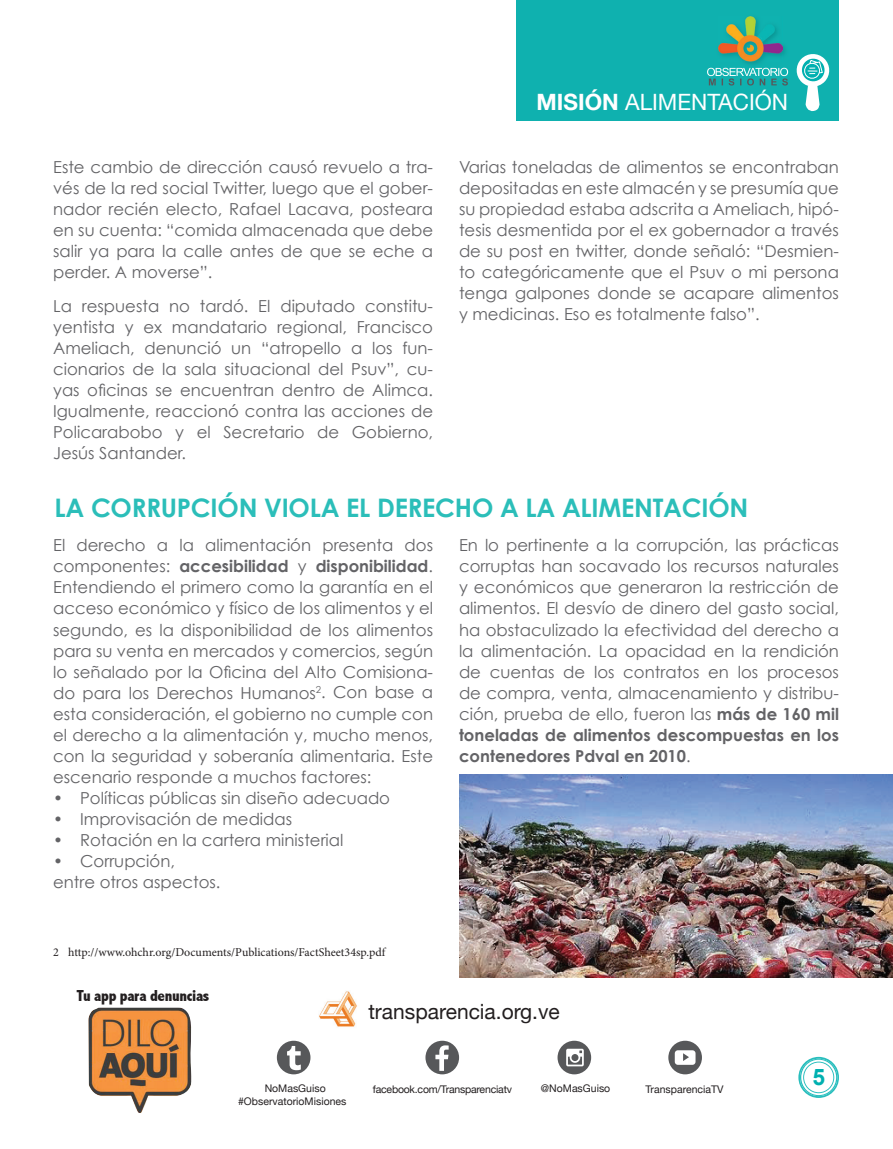
<style>
.page{position:relative;width:893px;height:1149px;background:#fff}
.page>*{position:absolute;margin:0;border:0;box-sizing:border-box;transform-origin:0 0}
.t1{font:700 25.5px "Century Gothic";letter-spacing:-.01em;color:#2bbeb9}
.t2{font:700 22.8px "Arial";color:#00b0b0}
.t3{font:22.5px "Helvetica Neue";color:#fff}
.t4{font:21px "Helvetica Neue";color:#231f20}
.t5{font:16.5px/21px "Century Gothic";color:#636366;text-align:justify}
.t6{font:800 condensed 16.05px "Abadi";letter-spacing:-.02em;color:#231f20}
.t7{font:12px "Minion Pro";color:#231f20}
.t8{font:10.5px "Helvetica Neue";color:#231f20}
.t9{font:10.5px "Helvetica Neue";letter-spacing:-.02em;color:#231f20}
.s1{font-weight:700}
</style>
<div class="page">
<img style="left:88px;top:1007px;width:104px;height:105px">
<img style="left:319px;top:991px;width:38px;height:36px">
<div style="left:425px;top:1040px;width:34px;height:33px;background:#57585a;border-radius:50%"></div>
<svg style="left:435px;top:1045px;width:14px;height:25px"></svg>
<div style="left:277px;top:1040px;width:33px;height:33px;background:#57585a;border-radius:50%"></div>
<svg style="left:287px;top:1046px;width:14px;height:23px"></svg>
<div style="left:557px;top:1040px;width:34px;height:33px;background:#57585a;border-radius:50%"></div>
<svg style="left:566px;top:1048px;width:18px;height:17px"></svg>
<div style="left:668px;top:1040px;width:34px;height:33px;background:#57585a;border-radius:50%"></div>
<svg style="left:675px;top:1050px;width:20px;height:14px"></svg>
<svg style="left:798px;top:1056px;width:41px;height:41px"></svg>
<div style="left:517px;top:0;width:322px;height:121px;background:#0fb1af"></div>
<svg style="left:796px;top:54px;width:34px;height:58px"></svg>
<img style="left:716px;top:16px;width:70px;height:52px">
<img style="left:719px;top:17px;width:63px;height:45px">
<svg style="left:707px;top:68px;width:81px;height:17px"></svg>
<img style="left:459px;top:774px;width:434px;height:203px">
<p class="t5" style="left:53px;top:156px;width:381px">Este cambio de dirección causó revuelo a tra&shy;vés de la red social Twitter, luego que el gober&shy;nador recién electo, Rafael Lacava, posteara en su cuenta: “comida almacenada que debe salir ya para la calle antes de que se eche a perder. A moverse”.</p>
<p class="t5" style="left:53px;top:295px;width:381px">La respuesta no tardó. El diputado constitu&shy;yentista y ex mandatario regional, Francisco Ameliach, denunció un “atropello a los fun&shy;cionarios de la sala situacional del Psuv”, cu&shy;yas oficinas se encuentran dentro de Alimca.<br>Igualmente, reaccionó contra las acciones de Policarabobo y el Secretario de Gobierno, Jesús Santander.</p>
<h3 class="t3" style="left:537px;top:89px;width:253px"><span class="s1">MISIÓN</span> ALIMENTACIÓN</h3>
<p class="t5" style="left:459px;top:156px;width:381px">Varias toneladas de alimentos se encontraban depositadas en este almacén y se presumía que su propiedad estaba adscrita a Ameliach, hipó&shy;tesis desmentida por el ex gobernador a través de su post en twitter, donde señaló: “Desmien&shy;to categóricamente que el Psuv o mi persona tenga galpones donde se acapare alimentos y medicinas. Eso es totalmente falso”.</p>
<h1 class="t1" style="left:55px;top:491px;width:695px">LA CORRUPCIÓN VIOLA EL DERECHO A LA ALIMENTACIÓN</h1>
<p class="t5" style="left:53px;top:534px;width:381px">El derecho a la alimentación presenta dos componentes: <span class="s1">accesibilidad</span> y <span class="s1">disponibilidad</span>.<br>Entendiendo el primero como la garantía en el acceso económico y físico de los alimentos y el segundo, es la disponibilidad de los alimentos para su venta en mercados y comercios, según lo señalado por la Oficina del Alto Comisiona&shy;do para los Derechos Humanos<sup>2</sup>. Con base a esta consideración, el gobierno no cumple con el derecho a la alimentación y, mucho menos, con la seguridad y soberanía alimentaria. Este escenario responde a muchos factores:</p>
<p class="t5" style="left:53px;top:786px;width:338px">• Políticas públicas sin diseño adecuado</p>
<p class="t5" style="left:53px;top:807px;width:241px">• Improvisación de medidas</p>
<p class="t5" style="left:53px;top:828px;width:292px">• Rotación en la cartera ministerial</p>
<p class="t5" style="left:53px;top:849px;width:169px">• Corrupción, entre otros aspectos.</p>
<p class="t7" style="left:53px;top:943px;width:334px">2 http://www.ohchr.org/Documents/Publications/FactSheet34sp.pdf</p>
<p class="t5" style="left:459px;top:534px;width:381px">En lo pertinente a la corrupción, las prácticas corruptas han socavado los recursos naturales y económicos que generaron la restricción de alimentos. El desvío de dinero del gasto social, ha obstaculizado la efectividad del derecho a la alimentación. La opacidad en la rendición de cuentas de los contratos en los procesos de compra, venta, almacenamiento y distribu&shy;ción, prueba de ello, fueron las <span class="s1">más de 160 mil toneladas de alimentos descompuestas en los contenedores Pdval en 2010</span>.</p>
<p class="t6" style="left:77px;top:986px;width:134px">Tu app para denuncias</p>
<p class="t4" style="left:368px;top:998px;width:193px">transparencia.org.ve</p>
<p class="t8" style="left:265px;top:1081px;width:63px">NoMasGuiso</p>
<p class="t9" style="left:373px;top:1082px;width:141px">facebook.com/Transparenciatv</p>
<p class="t8" style="left:541px;top:1081px;width:71px">@NoMasGuiso</p>
<p class="t8" style="left:646px;top:1082px;width:79px">TransparenciaTV</p>
<p class="t8" style="left:238px;top:1094px;width:110px">#ObservatorioMisiones</p>
<h2 class="t2" style="left:812px;top:1061px;width:14px">5</h2>
</div>
